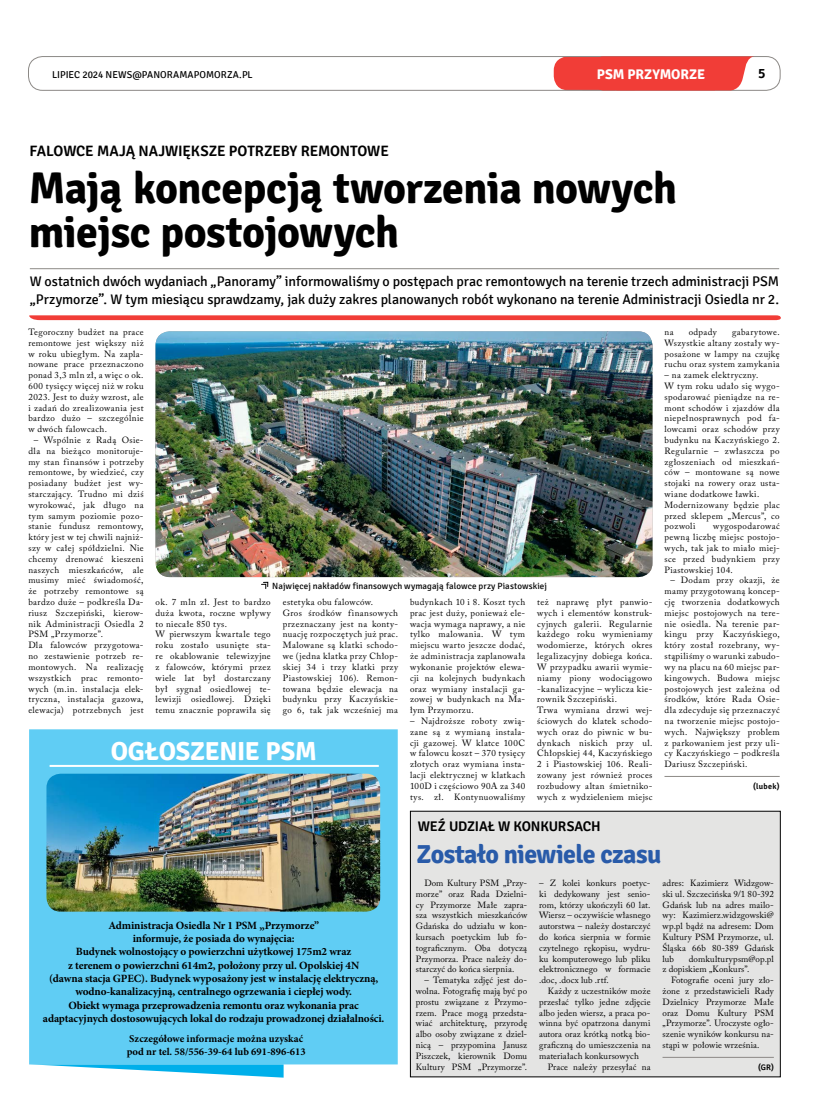
<style>
.page{position:relative;width:820px;height:1106px;background:#fff}
.page>*{position:absolute;margin:0;border:0;box-sizing:border-box;transform-origin:0 0}
.t1{font:700 44px/44px "Signika";letter-spacing:-.015em;color:#000}
.t2{font:700 26px "Signika";letter-spacing:-.03em;color:#295ba9}
.t3{font:700 26px "Signika";letter-spacing:-.01em;color:#fff}
.t4{font:600 15px "Signika";letter-spacing:-.005em;color:#000}
.t5{font:14px/18px "Signika";letter-spacing:-.01em;color:#000}
.t6{font:600 14px "Signika";letter-spacing:-.01em;color:#000}
.t7{font:700 14px "Signika";color:#fff}
.t8{font:700 11.1px/13.3px "Minion Pro";letter-spacing:-.01em;color:#000;text-align:center}
.t9{font:700 10.5px/12.6px "Minion Pro";color:#000}
.t10{font:10px "Signika";color:#000}
.t11{font:9px/10.8px "Adobe Caslon Pro";letter-spacing:.04em;color:#000;text-align:justify}
.t12{font:9px "Signika";letter-spacing:.005em;color:#000}
.t13{font:9px/10.8px "Adobe Caslon Pro";letter-spacing:.01em;color:#000}
.t14{font:9px "Adobe Caslon Pro";letter-spacing:.015em;color:#000}
.t15{font:600 8px "Signika";color:#000}
</style>
<div class="page">
<div style="left:28px;top:56px;width:752px;height:34px;border:1px solid #8c8986;border-radius:14px"></div>
<svg style="left:553px;top:56px;width:200px;height:34px"></svg>
<div style="left:410px;top:811px;width:370px;height:265px;background:#e4e4e3"></div>
<hr style="left:662px;top:1057px;width:111px;height:1px;background:#8c8986">
<hr style="left:30px;top:268px;width:748px;height:1px;background:#8c8986">
<svg style="left:29px;top:315px;width:751px;height:5px"></svg>
<hr style="left:664px;top:776px;width:115px;height:1px;background:#8c8986">
<img style="left:155px;top:331px;width:497px;height:246px">
<svg style="left:30px;top:1064px;width:254px;height:13px"></svg>
<div style="left:29px;top:729px;width:368px;height:335px;background:#60cdf4"></div>
<hr style="left:50px;top:765px;width:328px;height:2px;background:#fff">
<img style="left:46px;top:773px;width:334px;height:138px">
<svg style="left:261px;top:581px;width:8px;height:8px"></svg>
<p class="t10" style="left:52px;top:69px;width:202px">LIPIEC 2024 NEWS@PANORAMAPOMORZA.PL</p>
<h3 class="t7" style="left:596px;top:66px;width:108px">psm przymorze</h3>
<h3 class="t6" style="left:757px;top:65px;width:9px">5</h3>
<h3 class="t4" style="left:30px;top:142px;width:35px">FALOWCE</h3>
<h3 class="t4" style="left:97px;top:142px;width:272px">MAJĄ NAJWI ĘKSZE POTRZEBY REMONTOWE</h3>
<h1 class="t1" style="left:29px;top:167px;width:649px">Mają koncepcją tworzenia nowych miejsc postojowych</h1>
<p class="t5" style="left:30px;top:272px;width:750px">W ostatnich dwóch wydaniach „Panoramy” informowaliśmy o postępach prac remontowych na terenie trzech administracji PSM „Przymorze”. W tym miesiącu sprawdzamy, jak duży zakres planowanych robót wykonano na terenie Administracji Osiedla nr 2.</p>
<p class="t11" style="left:28px;top:326px;width:117px">Tegoroczny budżet na prace remontowe jest większy niż w roku ubiegłym. Na zapla&shy;nowane prace przeznaczono ponad 3,3 mln zł, a więc o ok.<br>600 tysięcy więcej niż w roku 2023. Jest to duży wzrost, ale i zadań do zrealizowania jest bardzo dużo – szczególnie w dwóch falowcach.</p>
<p class="t11" style="left:28px;top:434px;width:117px;text-align:left;text-indent:5px">– Wspólnie z Radą Osie&shy;dla na bieżąco monitoruje&shy;my stan finansów i potrzeby remontowe, by wiedzieć, czy posiadany budżet jest wy&shy;starczający. Trudno mi dziś wyrokować, jak długo na tym samym poziomie pozo&shy;stanie fundusz remontowy, który jest w tej chwili najniż&shy;szy w całej spółdzielni. Nie chcemy drenować kieszeni naszych mieszkańców, ale musimy mieć świadomość, że potrzeby remontowe są bardzo duże – podkreśla Da&shy;riusz Szczepiński, kierow&shy;nik Administracji Osiedla 2<br>PSM „Przymorze”.<br>Dla falowców przygotowa&shy;no zestawienie potrzeb re&shy;montowych. Na realizację wszystkich prac remonto&shy;wych (m.in. instalacja elek&shy;tryczna, instalacja gazowa, elewacja) potrzebnych jest</p>
<p class="t12" style="left:272px;top:581px;width:276px">N ajwięcej nakładów finansowych wymagają falowce przy Piastowskiej</p>
<p class="t11" style="left:155px;top:596px;width:117px;text-align:left">ok. 7 mln zł. Jest to bardzo duża kwota, roczne wpływy to niecałe 850 tys.<br>W pierwszym kwartale tego roku zostało usunięte sta&shy;re okablowanie telewizyjne z falowców, którymi przez wiele lat był dostarczany był sygnał osiedlowej te&shy;lewizji osiedlowej. Dzięki temu znacznie poprawiła się</p>
<p class="t11" style="left:283px;top:596px;width:117px;text-align:left">estetyka obu falowców.<br>Gros środków finansowych przeznaczany jest na konty&shy;nuację rozpoczętych już prac.<br>Malowane są klatki schodo&shy;we (jedna klatka przy Chłop&shy;skiej 34 i trzy klatki przy<br>Piastowskiej 106). Remon&shy;towana będzie elewacja na budynku przy Kaczyńskie&shy;go 6, tak jak wcześniej ma</p>
<p class="t11" style="left:410px;top:596px;width:117px">budynkach 10 i 8. Koszt tych prac jest duży, ponieważ ele&shy;wacja wymaga naprawy, a nie tylko malowania. W tym miejscu warto jeszcze dodać, że administracja zaplanowała wykonanie projektów elewa&shy;cji na kolejnych budynkach oraz wymiany instalacji ga&shy;zowej w budynkach na Ma&shy;łym Przymorzu.</p>
<p class="t11" style="left:410px;top:715px;width:117px">– Najdroższe roboty zwią&shy;zane są z wymianą instala&shy;cji gazowej. W klatce 100C w falowcu koszt – 370 tysięcy złotych oraz wymiana insta&shy;lacji elektrycznej w klatkach 100D i częściowo 90A za 340 tys. zł. Kontynuowaliśmy</p>
<p class="t11" style="left:537px;top:596px;width:117px;text-align:left">też naprawę płyt panwio&shy;wych i elementów konstruk&shy;cyjnych galerii. Regularnie każdego roku wymieniamy wodomierze, których okres legalizacyjny dobiega końca.<br>W przypadku awarii wymie&shy;niamy piony wodociągowo -kanalizacyjne – wylicza kie&shy;rownik Szczepiński.<br>Trwa wymiana drzwi wej&shy;ściowych do klatek schodo&shy;wych oraz do piwnic w bu&shy;dynkach niskich przy ul.<br>Chłopskiej 44, Kaczyńskiego<br>2 i Piastowskiej 106. Reali&shy;zowany jest również proces rozbudowy altan śmietniko&shy;wych z wydzieleniem miejsc</p>
<h2 class="t3" style="left:111px;top:735px;width:172px">ogłoszen ie PSM</h2>
<p class="t11" style="left:664px;top:326px;width:117px;text-indent:67px">gabarytowe.<br>Wszystkie altany zostały wy&shy;posażone w lampy na czujkę ruchu oraz system zamykania</p>
<p class="t11" style="left:664px;top:369px;width:117px;text-align:left">– na zamek elektryczny.<br>W tym roku udało się wygo&shy;spodarować pieniądze na re&shy;mont schodów i zjazdów dla niepełnosprawnych pod fa&shy;lowcami oraz schodów przy budynku na Kaczyńskiego 2.<br>Regularnie – zwłaszcza po zgłoszeniach od mieszkań&shy;ców – montowane są nowe stojaki na rowery oraz usta&shy;wiane dodatkowe ławki.<br>Modernizowany będzie plac przed sklepem „Mercus”, co pozwoli</p>
<p class="t11" style="left:664px;top:326px;width:11px">na</p>
<p class="t11" style="left:688px;top:326px;width:29px">odpady</p>
<p class="t11" style="left:664px;top:521px;width:117px;text-indent:49px">wygospodarować pewną liczbę miejsc postojo&shy;wych, tak jak to miało miej&shy;sce przed budynkiem przy Piastowskiej 104.</p>
<p class="t11" style="left:664px;top:575px;width:117px;text-indent:6px">– Dodam przy okazji, że mamy przygotowaną koncep&shy;cję tworzenia dodatkowych miejsc postojowych na tere&shy;nie osiedla. Na terenie par&shy;kingu przy Kaczyńskiego, który został rozebrany, wy&shy;stąpiliśmy o warunki zabudo&shy;wy na placu na 60 miejsc par&shy;kingowych. Budowa miejsc postojowych jest zależna od środków, które Rada Osie&shy;dla zdecyduje się przeznaczyć na tworzenie miejsc postojo&shy;wych. Największy problem z parkowaniem jest przy uli&shy;cy Kaczyńskiego – podkreśla Dariusz Szczepiński.</p>
<p class="t15" style="left:752px;top:781px;width:28px">(LUBEK)</p>
<p class="t8" style="left:43px;top:918px;width:343px">Administracja Osiedla Nr 1 PSM „Przymorze”<br>informuje, że posiada do wynajęcia:<br>Budynek wolnostojący o powierzchni użytkowej 175m2 wraz<br>z terenem o powierzchni 614m2, położony przy ul. Opolskiej 4N<br>(dawna stacja GPEC). Budynek wyposażony jest w instalację elektryczną, wodno-kanalizacyjną, centralnego ogrzewania i ciepłej wody.<br>Obiekt wymaga przeprowadzenia remontu oraz wykonania prac adaptacyjnych dostosowujących lokal do rodzaju prowadzonej działalności.</p>
<p class="t9" style="left:127px;top:1032px;width:180px">Szczegółowe informacje można uzyskać pod nr tel. 58/556-39-64 lub 691-896-613</p>
<h3 class="t6" style="left:417px;top:818px;width:132px">WEŹ UDZIAŁ W KONKURSA</h3>
<h3 class="t6" style="left:582px;top:818px;width:17px">CH</h3>
<h2 class="t2" style="left:416px;top:839px;width:246px">Zostało niewiele czasu</h2>
<p class="t11" style="left:415px;top:877px;width:113px;text-indent:9px">Dom Kultury PSM „Przy&shy;morze” oraz Rada Dzielni&shy;cy Przymorze Małe zapra&shy;sza wszystkich mieszkańców Gdańska do udziału w kon&shy;kursach poetyckim lub fo&shy;tograficznym. Oba dotyczą Przymorza. Prace należy do&shy;starczyć do końca sierpnia.</p>
<p class="t11" style="left:415px;top:974px;width:113px;text-indent:9px">– Tematyka zdjęć jest do&shy;wolna. Fotografię mają być po prostu związane z Przymo&shy;rzem. Prace mogą przedsta&shy;wiać architekturę, przyrodę albo osoby związane z dziel&shy;nicą – przypomina Janusz Piszczek, kierownik Domu Kultury PSM „Przymorze”.</p>
<p class="t11" style="left:662px;top:877px;width:113px">adres: Kazimierz Widzgow&shy;ski ul. Szczecińska 9/1 80-392<br>Gdańsk lub na adres mailo&shy;wy: Kazimierz.widzgowski@ wp.pl bądź na adresem: Dom Kultury PSM Przymorze, ul.<br>Śląska 66b 80-389 Gdańsk lub</p>
<p class="t11" style="left:539px;top:877px;width:113px">– Z kolei konkurs poetyc&shy;ki dedykowany jest senio&shy;rom, którzy ukończyli 60 lat.<br>Wiersz – oczywiście własnego autorstwa – należy dostarczyć do końca sierpnia w formie czytelnego rękopisu, wydru&shy;ku komputerowego lub pliku elektronicznego w formacie .doc, .docx lub .rtf.</p>
<p class="t11" style="left:539px;top:985px;width:113px;text-indent:9px">Każdy z uczestników może przesłać tylko jedne zdjęcie albo jeden wiersz, a praca po&shy;winna być opatrzona danymi autora oraz krótką notką bio&shy;graficzną do umieszczenia na materiałach konkursowych</p>
<p class="t14" style="left:547px;top:1061px;width:104px">Prace należy przesyłać na</p>
<p class="t13" style="left:662px;top:953px;width:113px;text-indent:26px">domkulturypsm@op.pl z dopiskiem „Konkurs”.</p>
<p class="t11" style="left:662px;top:974px;width:113px;text-indent:9px">Fotografie oceni jury zło&shy;żone z przedstawicieli Rady Dzielnicy Przymorze Małe oraz Domu Kultury PSM „Przymorze”. Uroczyste ogło&shy;szenie wyników konkursu na&shy;stąpi w połowie września.</p>
<p class="t15" style="left:757px;top:1062px;width:17px">(GR)</p>
</div>
